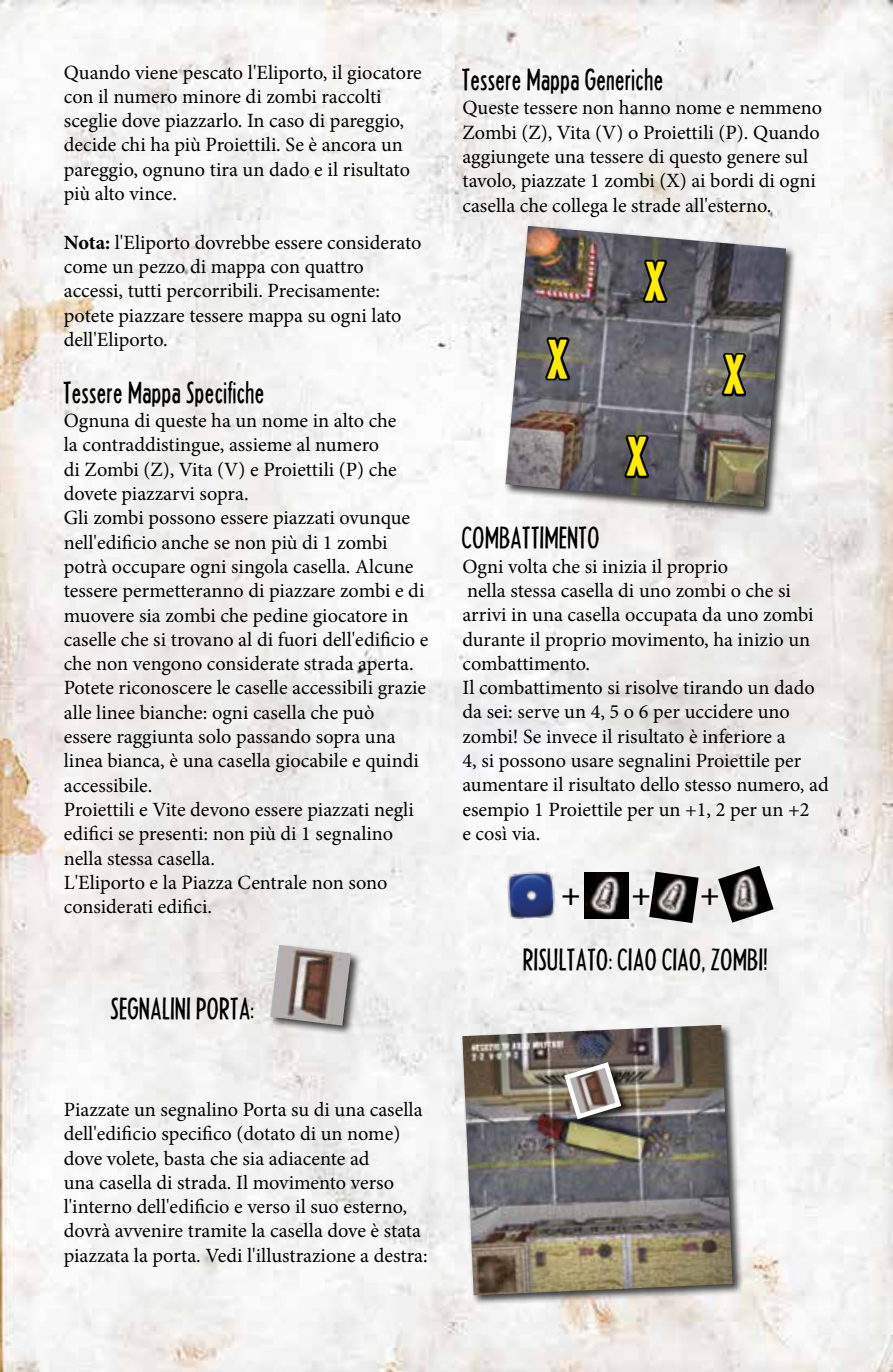
<style>
.page{position:relative;width:893px;height:1372px;background:#fff}
.page>*{position:absolute;margin:0;border:0;box-sizing:border-box;transform-origin:0 0}
.t1{font:47.25px "Headline One HPLHS";color:#ffed00}
.t2{font:700 33.75px "Minion Pro";color:#000}
.t3{font:27px "Headline Two HPLHS";letter-spacing:.03em;color:#000}
.t4{font:20.25px/24.3px "Minion Pro";color:#000}
.s1{font-weight:700}
</style>
<div class="page">
<img style="left:0;top:0;width:893px;height:1371px">
<div style="left:269px;top:943px;width:93px;height:93px;background:#000;opacity:.75"></div>
<img style="left:270px;top:944px;width:81px;height:81px">
<div style="left:504px;top:224px;width:293px;height:293px;background:#000;opacity:.75"></div>
<img style="left:505px;top:226px;width:281px;height:281px">
<svg style="left:641px;top:257px;width:29px;height:65px;background:#3e3d41"></svg>
<svg style="left:543px;top:334px;width:29px;height:65px;background:#464646"></svg>
<svg style="left:719px;top:350px;width:29px;height:65px;background:#484848"></svg>
<svg style="left:622px;top:432px;width:29px;height:65px;background:#3a3a3b"></svg>
<div style="left:461px;top:1023px;width:282px;height:282px;background:#000;opacity:.75"></div>
<img style="left:462px;top:1024px;width:271px;height:271px">
<div style="left:562px;top:1060px;width:70px;height:70px;background:#000;opacity:.75"></div>
<svg style="left:561px;top:1059px;width:63px;height:62px"></svg>
<img style="left:504px;top:868px;width:55px;height:54px">
<img style="left:585px;top:872px;width:43px;height:46px">
<img style="left:649px;top:871px;width:50px;height:52px">
<img style="left:718px;top:865px;width:56px;height:57px">
<p class="t4" style="left:64px;top:60px;width:360px">Quando viene pescato l'Eliporto, il giocatore con il numero minore di zombi raccolti sceglie dove piazzarlo. In caso di pareggio, decide chi ha più Proiettili. Se è ancora un pareggio, ognuno tira un dado e il risultato più alto vince.</p>
<p class="t4" style="left:64px;top:230px;width:359px"><span class="s1">Nota:</span> l'Eliporto dovrebbe essere considerato come un pezzo di mappa con quattro accessi, tutti percorribili. Precisamente: potete piazzare tessere mappa su ogni lato dell'Eliporto.</p>
<h3 class="t3" style="left:64px;top:376px;width:202px">Tessere Mappa Specifiche</h3>
<p class="t4" style="left:64px;top:408px;width:366px">Ognuna di queste ha un nome in alto che<br>la contraddistingue, assieme al numero<br>di Zombi (Z), Vita (V) e Proiettili (P) che dovete piazzarvi sopra.<br>Gli zombi possono essere piazzati ovunque nell'edificio anche se non più di 1 zombi potrà occupare ogni singola casella. Alcune tessere permetteranno di piazzare zombi e di muovere sia zombi che pedine giocatore in caselle che si trovano al di fuori dell'edificio e che non vengono considerate strada aperta.<br>Potete riconoscere le caselle accessibili grazie alle linee bianche: ogni casella che può<br>essere raggiunta solo passando sopra una linea bianca, è una casella giocabile e quindi accessibile.<br>Proiettili e Vite devono essere piazzati negli edifici se presenti: non più di 1 segnalino nella stessa casella.<br>L'Eliporto e la Piazza Centrale non sono considerati edifici.</p>
<h3 class="t3" style="left:111px;top:992px;width:145px">SEGNALINI PORTA:</h3>
<p class="t4" style="left:64px;top:1097px;width:365px">Piazzate un segnalino Porta su di una casella dell'edificio specifico (dotato di un nome) dove volete, basta che sia adiacente ad<br>una casella di strada. Il movimento verso l'interno dell'edificio e verso il suo esterno, dovrà avvenire tramite la casella dove è stata piazzata la porta. Vedi l'illustrazione a destra:</p>
<h3 class="t3" style="left:462px;top:64px;width:203px">Tessere Mappa Generiche</h3>
<p class="t4" style="left:462px;top:96px;width:361px">Queste tessere non hanno nome e nemmeno Zombi (Z), Vita (V) o Proiettili (P). Quando aggiungete una tessere di questo genere sul tavolo, piazzate 1 zombi (X) ai bordi di ogni casella che collega le strade all'esterno.</p>
<h1 class="t1" style="left:548px;top:336px;width:22px">X</h1>
<h1 class="t1" style="left:646px;top:259px;width:22px">X</h1>
<h1 class="t1" style="left:627px;top:434px;width:22px">X</h1>
<h1 class="t1" style="left:725px;top:352px;width:22px">X</h1>
<h3 class="t3" style="left:462px;top:522px;width:139px">COMBATTIMENTO</h3>
<p class="t4" style="left:462px;top:554px;width:368px">Ogni volta che si inizia il proprio<br>nella stessa casella di uno zombi o che si arrivi in una casella occupata da uno zombi durante il proprio movimento, ha inizio un combattimento.<br>Il combattimento si risolve tirando un dado da sei: serve un 4, 5 o 6 per uccidere uno zombi! Se invece il risultato è inferiore a<br>4, si possono usare segnalini Proiettile per aumentare il risultato dello stesso numero, ad esempio 1 Proiettile per un +1, 2 per un +2<br>e così via.</p>
<h2 class="t2" style="left:561px;top:870px;width:21px">+</h2>
<h2 class="t2" style="left:631px;top:870px;width:21px">+</h2>
<h2 class="t2" style="left:700px;top:870px;width:21px">+</h2>
<h3 class="t3" style="left:524px;top:943px;width:246px">RISULTATO: CIAO CIAO, ZOMBI!</h3>
</div>
